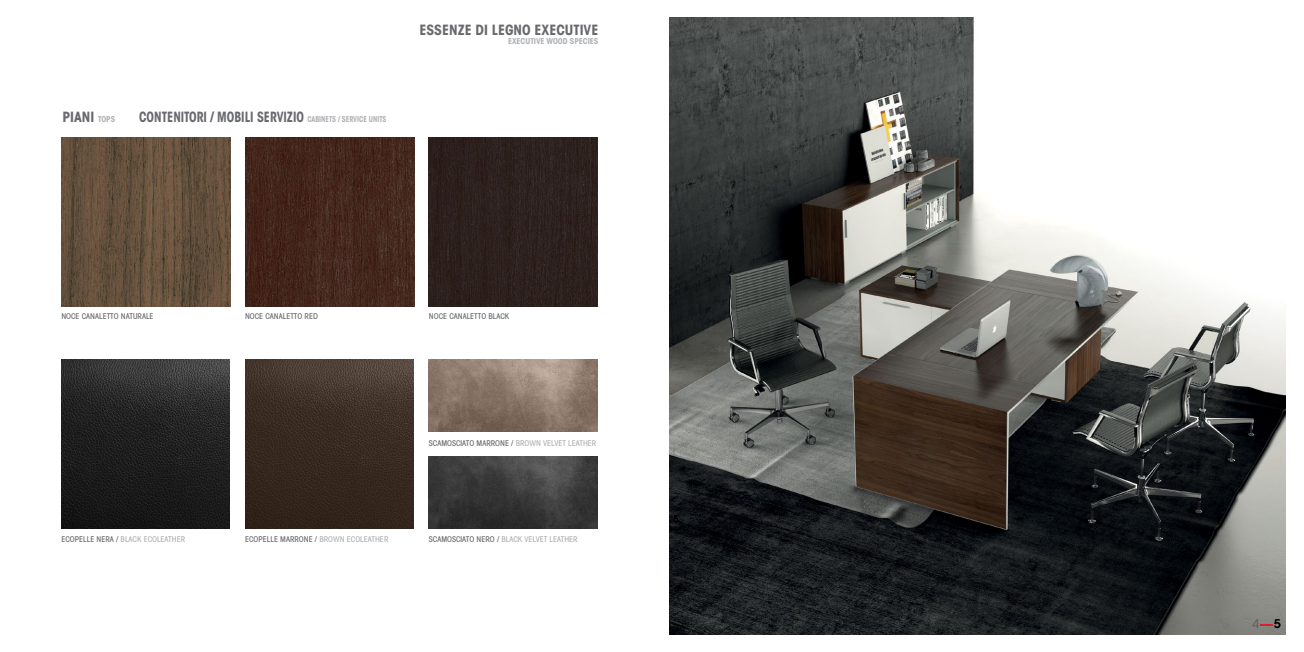
<style>
.page{position:relative;width:1304px;height:652px;background:#fff}
.page>*{position:absolute;margin:0;border:0;box-sizing:border-box;transform-origin:0 0}
.t1{font:14px "ITC Avant Garde MM 740 450";color:#696a6d;scale:.88 1}
.t2{font:14px "ITC Avant Garde MM 740 450";color:#696a6d}
.t3{font:12px "ITC Avant Garde Std";color:#5b5b5c}
.t4{font:500 condensed 8px "Avant Garde";color:#696a6d}
.t5{font:500 condensed 8px "Avant Garde";color:#afb1b4}
.t6{font:8px "ITC Avant Garde MM 740 450";color:#afb1b4}
.s1{font-size:8px;color:#afb1b4}
.s2{color:#afb1b4}
.s3{color:#696a6d}
.s4{font-weight:600;color:#000}
</style>
<div class="page">
<img style="left:61px;top:138px;width:170px;height:169px">
<img style="left:245px;top:138px;width:169px;height:169px">
<div style="left:429px;top:138px;width:169px;height:169px;background:#2c211e"></div>
<img style="left:670px;top:17px;width:616px;height:618px">
<img style="left:61px;top:359px;width:169px;height:169px">
<svg style="left:674px;top:515px;width:6px;height:7px"></svg>
<img style="left:245px;top:359px;width:169px;height:169px">
<img style="left:429px;top:359px;width:168px;height:72px">
<img style="left:429px;top:456px;width:168px;height:72px">
<svg style="left:1260px;top:624px;width:12px;height:1px"></svg>
<h1 class="t2" style="left:62px;top:109px;width:54px">PIANI <span class="s1">TOPS</span></h1>
<h1 class="t1" style="left:139px;top:109px;width:283px">CONTENITORI / MOBILI SERVIZIO <span class="s1">CABINETS / SERVICE UNITS</span></h1>
<h1 class="t2" style="left:420px;top:22px;width:180px">ESSENZE DI LEGNO EXECUTIVE</h1>
<p class="t6" style="left:508px;top:36px;width:92px">EXECUTIVE WOOD SPECIES</p>
<p class="t4" style="left:61px;top:311px;width:94px">NOCE CANALETTO NATURALE</p>
<p class="t4" style="left:245px;top:311px;width:74px">NOCE CANALETTO RED</p>
<p class="t4" style="left:429px;top:311px;width:82px">NOCE CANALETTO BLACK</p>
<p class="t4" style="left:429px;top:438px;width:169px">SCAMOSCIATO MARRONE / <span class="s2">BROWN VELVET LEATHER</span></p>
<p class="t5" style="left:61px;top:534px;width:125px"><span class="s3">ECOPELLE NERA /</span> BLACK ECOLEATHER</p>
<p class="t4" style="left:245px;top:534px;width:145px">ECOPELLE MARRONE / <span class="s2">BROWN ECOLEATHER</span></p>
<p class="t5" style="left:429px;top:534px;width:150px"><span class="s3">SCAMOSCIATO NERO /</span> BLACK VELVET LEATHER</p>
<h2 class="t3" style="left:1252px;top:617px;width:30px">4 <span class="s4">5</span></h2>
</div>
